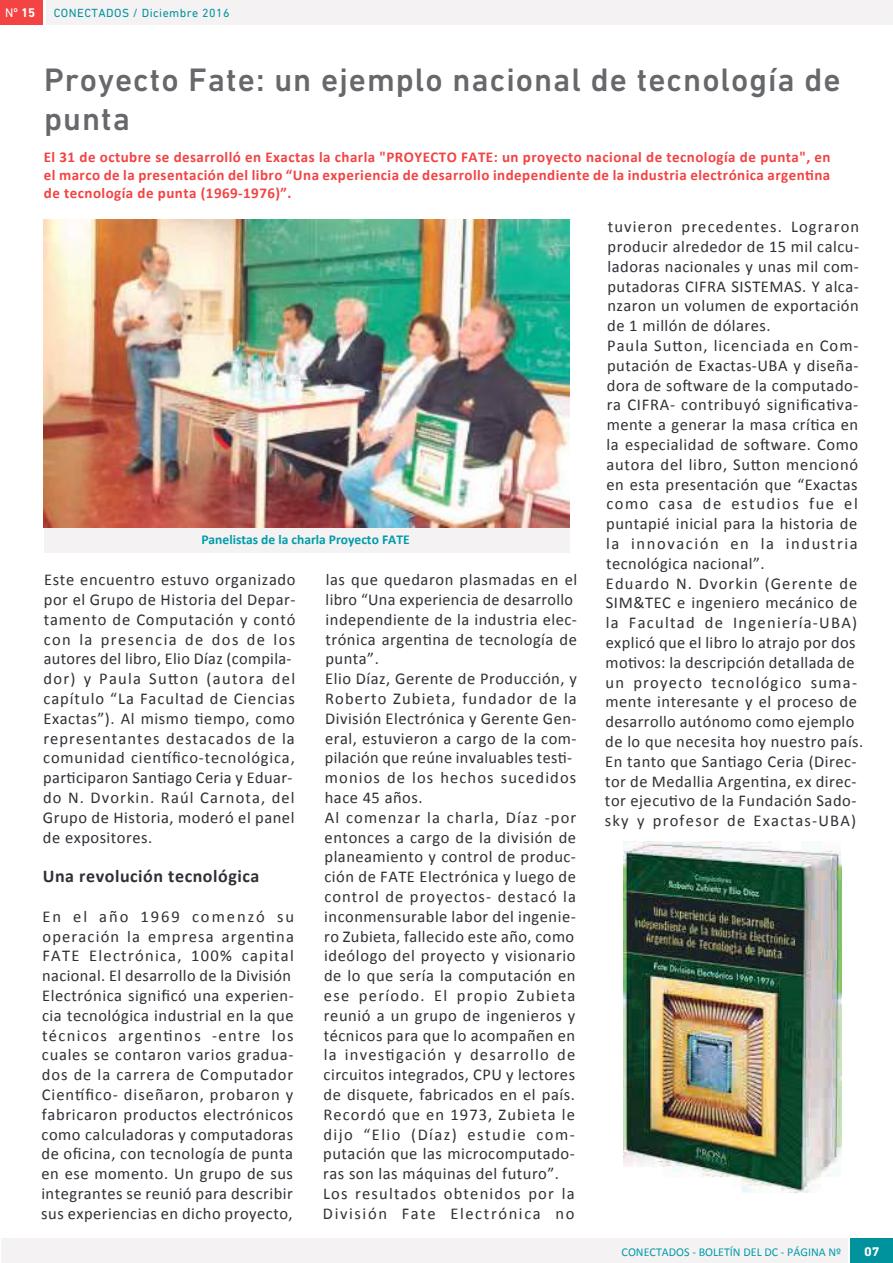
<style>
.page{position:relative;width:893px;height:1263px;background:#fff}
.page>*{position:absolute;margin:0;border:0;box-sizing:border-box;transform-origin:0 0}
.t1{font:500 33px/39px "DIN Next LT Pro";letter-spacing:.03em;color:#67686b}
.t2{font:700 18px "Calibri";letter-spacing:.03em;color:#332e36}
.t3{font:16.5px/19.8px "Calibri";letter-spacing:.03em;color:#332e36}
.t4{font:700 15px/18px "Calibri";letter-spacing:.03em;color:#f34343;text-align:justify}
.t5{font:700 13.5px "Calibri";color:#009ca9}
.t6{font:12.75px "DIN Next LT Pro";color:#fff}
.t7{font:700 12.75px "DIN Next LT Pro";color:#fff;scale:1.1 1}
.t8{font:12px "Calibri";color:#009ca9}
.t9{font:12px "DIN Next LT Pro";letter-spacing:.04em;color:#00939e}
.s1{font-weight:700}
</style>
<div class="page">
<div style="left:1px;top:1238px;width:847px;height:25px;background:#f5f2f3"></div>
<div style="left:850px;top:1238px;width:43px;height:25px;background:#00939e"></div>
<div style="left:0;top:0;width:43px;height:25px;background:#f34343"></div>
<div style="left:47px;top:0;width:846px;height:25px;background:#f5f2f3"></div>
<img style="left:44px;top:219px;width:526px;height:309px">
<img style="left:623px;top:841px;width:218px;height:351px">
<div style="left:44px;top:528px;width:526px;height:25px;background:#f5f2f3"></div>
<p class="t6" style="left:5px;top:6px;width:32px">Nº <span class="s1">15</span></p>
<p class="t9" style="left:54px;top:6px;width:177px">CONECTADOS / Diciembre 2016</p>
<h1 class="t1" style="left:44px;top:60px;width:798px">Proyecto Fate: un ejemplo nacional de tecnología de punta</h1>
<p class="t4" style="left:44px;top:148px;width:788px">El 31 de octubre se desarrolló en Exactas la charla "PROYECTO FATE: un proyecto nacional de tecnología de punta", en el marco de la presentación del libro “Una experiencia de desarrollo independiente de la industria electrónica argentina de tecnología de punta (1969-1976)”.</p>
<p class="t5" style="left:201px;top:531px;width:210px">Panelistas de la charla Proyecto FATE</p>
<p class="t3" style="left:43px;top:570px;width:254px">Este encuentro estuvo organizado por el Grupo de Historia del Depar&shy;tamento de Computación y contó con la presencia de dos de los autores del libro, Elio Díaz (compila&shy;dor) y Paula Sutton (autora del capítulo “La Facultad de Ciencias<br>Exactas”). Al mismo tiempo, como representantes destacados de la comunidad científico-tecnológica, participaron Santiago Ceria y Eduar&shy;do N. Dvorkin. Raúl Carnota, del<br>Grupo de Historia, moderó el panel de expositores.</p>
<p class="t2" style="left:43px;top:865px;width:218px">Una revolución tecnológica</p>
<p class="t3" style="left:41px;top:906px;width:254px">En el año 1969 comenzó su operación la empresa argentina FATE Electrónica, 100% capital nacional. El desarrollo de la División Electrónica significó una experien&shy;cia tecnológica industrial en la que técnicos argentinos -entre los cuales se contaron varios gradua&shy;dos de la carrera de Computador Científico- diseñaron, probaron y fabricaron productos electrónicos como calculadoras y computadoras de oficina, con tecnología de punta en ese momento. Un grupo de sus integrantes se reunió para describir sus experiencias en dicho proyecto,</p>
<p class="t3" style="left:323px;top:570px;width:256px">las que quedaron plasmadas en el libro “Una experiencia de desarrollo independiente de la industria elec&shy;trónica argentina de tecnología de punta”.<br>Elio Díaz, Gerente de Producción, y<br>Roberto Zubieta, fundador de la<br>División Electrónica y Gerente Gen&shy;eral, estuvieron a cargo de la com&shy;pilación que reúne invaluables testi&shy;monios de los hechos sucedidos hace 45 años.<br>Al comenzar la charla, Díaz -por entonces a cargo de la división de planeamiento y control de produc&shy;ción de FATE Electrónica y luego de control de proyectos- destacó la inconmensurable labor del ingenie&shy;ro Zubieta, fallecido este año, como ideólogo del proyecto y visionario de lo que sería la computación en ese período. El propio Zubieta reunió a un grupo de ingenieros y técnicos para que lo acompañen en la investigación y desarrollo de circuitos integrados, CPU y lectores de disquete, fabricados en el país.<br>Recordó que en 1973, Zubieta le dijo “Elio (Díaz) estudie com&shy;putación que las microcomputado&shy;ras son las máquinas del futuro”.<br>Los resultados obtenidos por la<br>División Fate Electrónica no</p>
<p class="t3" style="left:605px;top:217px;width:260px">tuvieron precedentes. Lograron producir alrededor de 15 mil calcu&shy;ladoras nacionales y unas mil com&shy;putadoras CIFRA SISTEMAS. Y alca&shy;nzaron un volumen de exportación de 1 millón de dólares.<br>Paula Sutton, licenciada en Com&shy;putación de Exactas-UBA y diseña&shy;dora de software de la computado&shy;ra CIFRA- contribuyó significativa&shy;mente a generar la masa crítica en la especialidad de software. Como autora del libro, Sutton mencionó en esta presentación que “Exactas como casa de estudios fue el puntapié inicial para la historia de la innovación en la industria tecnológica nacional”.<br>Eduardo N. Dvorkin (Gerente de SIM&amp;TEC e ingeniero mecánico de la Facultad de Ingeniería-UBA) explicó que el libro lo atrajo por dos motivos: la descripción detallada de un proyecto tecnológico suma&shy;mente interesante y el proceso de desarrollo autónomo como ejemplo de lo que necesita hoy nuestro país.<br>En tanto que Santiago Ceria (Direc&shy;tor de Medallia Argentina, ex direc&shy;tor ejecutivo de la Fundación Sado&shy;sky y profesor de Exactas-UBA)</p>
<p class="t8" style="left:622px;top:1244px;width:221px">CONECTADOS - BOLETÍN DEL DC - PÁGINA Nº</p>
<p class="t7" style="left:864px;top:1244px;width:16px">07</p>
</div>
